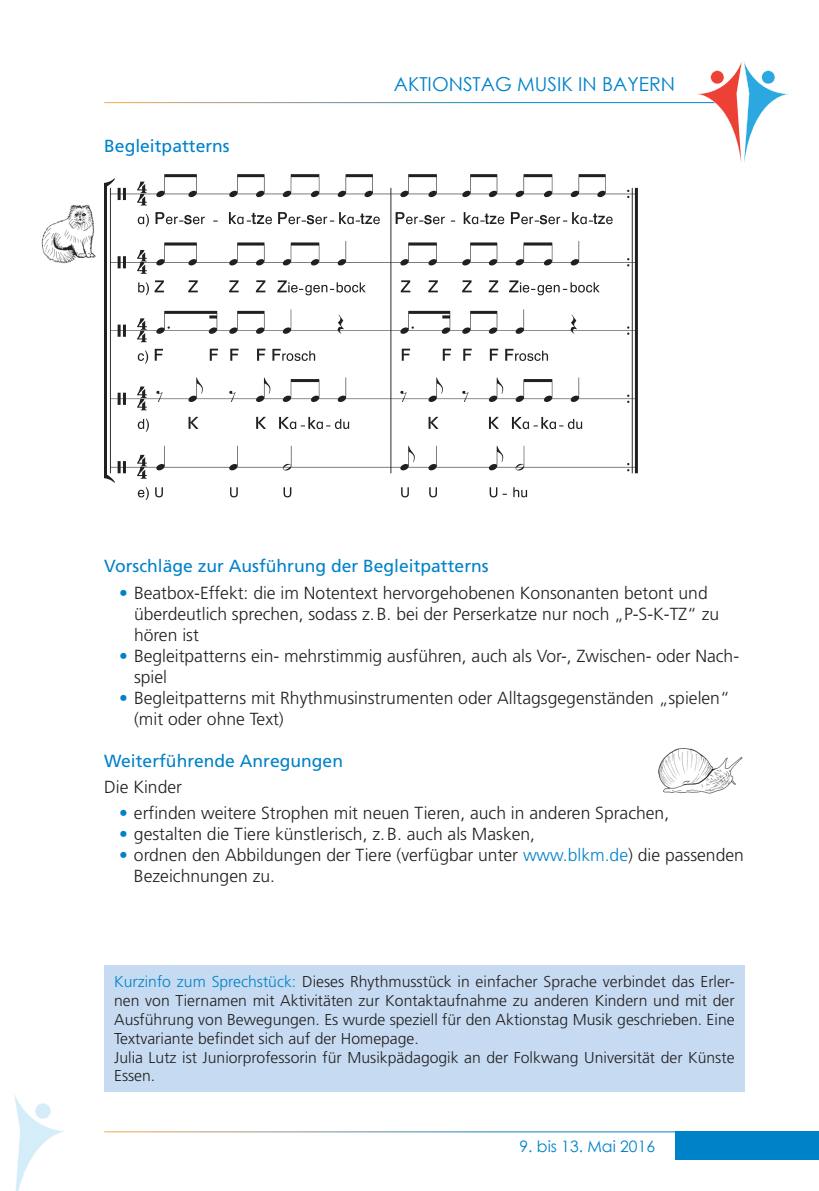
<style>
.page{position:relative;width:819px;height:1191px;background:#fff}
.page>*{position:absolute;margin:0;border:0;box-sizing:border-box;transform-origin:0 0}
.t1{font:19.25px "Century Gothic";color:#0082c9}
.t2{font:300 17.5px/21px "Frutiger LT Std";color:#231f20}
.t3{font:17.5px "Frutiger LT Std";color:#0082c9}
.t4{font:300 15.75px/18.9px "Frutiger LT Std";color:#231f20}
.t5{font:15.75px "Century Gothic";color:#0082c9}
.s1{color:#0082c9}
</style>
<div class="page">
<div style="left:675px;top:1131px;width:144px;height:29px;background:#0082c9"></div>
<svg style="left:695px;top:61px;width:93px;height:102px"></svg>
<svg style="left:14px;top:1094px;width:50px;height:97px"></svg>
<hr style="left:104px;top:1131px;width:640px;height:1px;background:#fff">
<div style="left:104px;top:965px;width:640px;height:126px;background:#c6dbf1"></div>
<img style="left:104px;top:175px;width:533px;height:324px">
<img style="left:41px;top:205px;width:54px;height:59px">
<img style="left:658px;top:748px;width:85px;height:46px">
<p class="t3" style="left:104px;top:136px;width:127px">Begleitpatterns</p>
<p class="t1" style="left:394px;top:71px;width:283px">AKTIONSTAG MUSIK IN BAYERN</p>
<p class="t3" style="left:104px;top:556px;width:386px">Vorschläge zur Ausführung der Begleitpatterns</p>
<p class="t2" style="left:134px;top:582px;width:586px;text-indent:-15px"><span class="s1">•</span> Beatbox-Effekt: die im Notentext hervorgehobenen Konsonanten betont und überdeutlich sprechen, sodass z.B. bei der Perserkatze nur noch „P-S-K-TZ“ zu hören ist</p>
<p class="t2" style="left:134px;top:645px;width:606px;text-indent:-15px"><span class="s1">•</span> Begleitpatterns ein- mehrstimmig ausführen, auch als Vor-, Zwischen- oder Nach&shy;spiel</p>
<p class="t2" style="left:134px;top:687px;width:597px;text-indent:-15px"><span class="s1">•</span> Begleitpatterns mit Rhythmusinstrumenten oder Alltagsgegenständen „spielen“ (mit oder ohne Text)</p>
<p class="t3" style="left:104px;top:750px;width:240px">Weiterführende Anregungen</p>
<p class="t2" style="left:104px;top:776px;width:79px">Die Kinder</p>
<p class="t2" style="left:119px;top:803px;width:551px"><span class="s1">•</span> erfinden weitere Strophen mit neuen Tieren, auch in anderen Sprachen,</p>
<p class="t2" style="left:119px;top:824px;width:417px"><span class="s1">•</span> gestalten die Tiere künstlerisch, z.B. auch als Masken,</p>
<p class="t2" style="left:134px;top:845px;width:611px;text-indent:-15px"><span class="s1">•</span> ordnen den Abbildungen der Tiere (verfügbar unter <span class="s1">www.blkm.de</span>) die passenden<br>Bezeichnungen zu.</p>
<p class="t4" style="left:114px;top:972px;width:622px"><span class="s1">Kurzinfo zum Sprechstück:</span> Dieses Rhythmusstück in einfacher Sprache verbindet das Erler&shy;nen von Tiernamen mit Aktivitäten zur Kontaktaufnahme zu anderen Kindern und mit der Ausführung von Bewegungen. Es wurde speziell für den Aktionstag Musik geschrieben. Eine Textvariante befindet sich auf der Homepage.<br>Julia Lutz ist Juniorprofessorin für Musikpädagogik an der Folkwang Universität der Künste Essen.</p>
<p class="t5" style="left:519px;top:1134px;width:137px">9. bis 13. Mai 2016</p>
</div>
